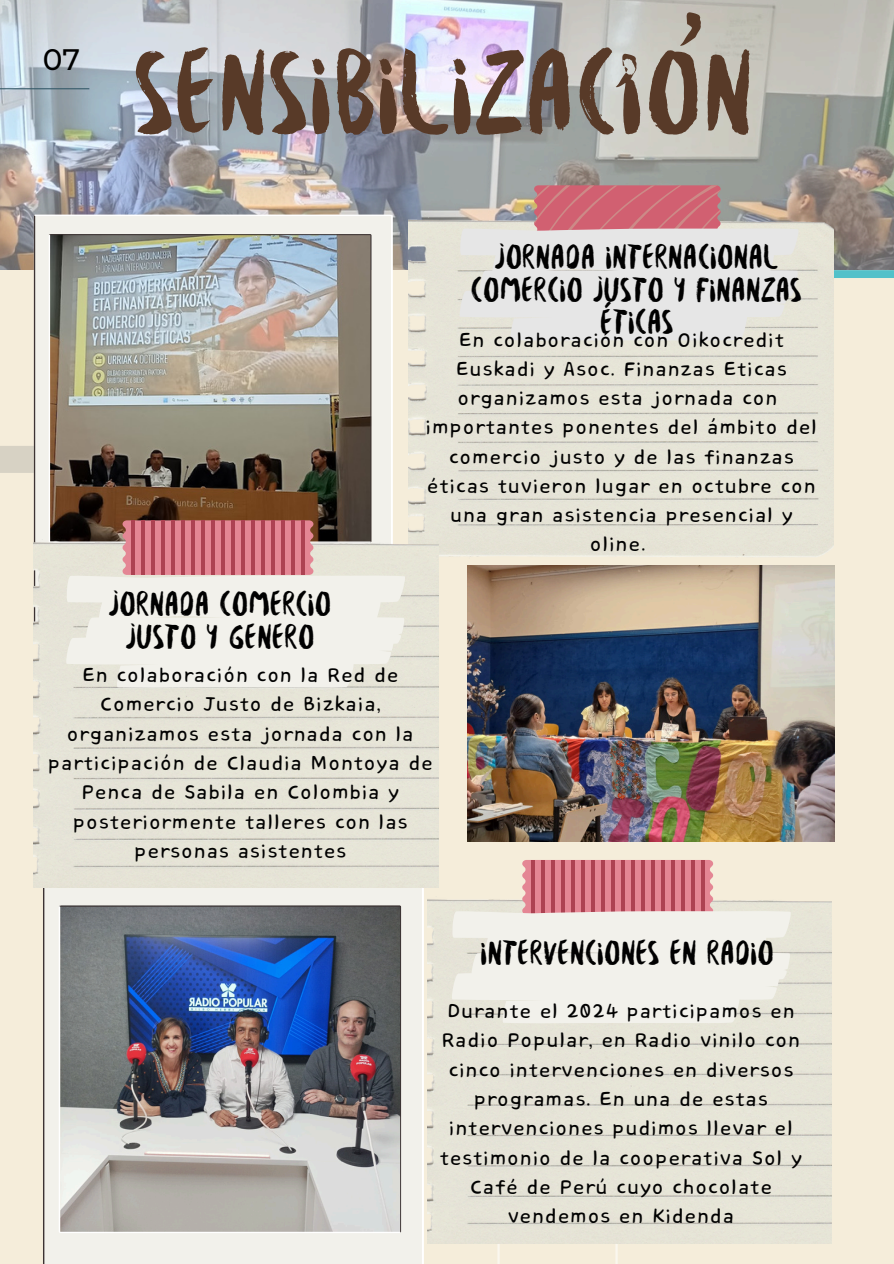
<style>
.page{position:relative;width:894px;height:1264px;background:#fff}
.page>*{position:absolute;margin:0;border:0;box-sizing:border-box;transform-origin:0 0}
.t1{font:127.5px "Besomextended";color:#583a28}
.t2{font:37.05px/32.7px "Besomextended";color:#010101;text-align:center}
.t3{font:500 29.55px "Montserrat";color:#000}
.t4{font:25.05px/29.2px "Core Bandi Face";color:#010101;text-align:center}
</style>
<div class="page">
<img style="left:0;top:0;width:893px;height:270px">
<div style="left:0;top:270px;width:893px;height:993px;background:#f5edda"></div>
<div style="left:0;top:446px;width:122px;height:27px;background:#d7d2c4"></div>
<hr style="left:0;top:88px;width:89px;height:1px;background:#365a69">
<div style="left:438px;top:270px;width:455px;height:8px;background:#52c1c9"></div>
<svg style="left:497px;top:1243px;width:120px;height:20px"></svg>
<img style="left:408px;top:217px;width:425px;height:344px">
<div style="left:427px;top:899px;width:404px;height:344px;background:#e6e4d7"></div>
<img style="left:43px;top:887px;width:381px;height:376px">
<svg style="left:458px;top:185px;width:341px;height:156px"></svg>
<svg style="left:450px;top:860px;width:341px;height:163px"></svg>
<img style="left:34px;top:215px;width:359px;height:325px">
<div style="left:34px;top:540px;width:404px;height:347px;background:#e6e4d7"></div>
<svg style="left:65px;top:520px;width:341px;height:168px"></svg>
<img style="left:467px;top:566px;width:366px;height:275px">
<p class="t3" style="left:43px;top:41px;width:39px">07</p>
<p class="t1" style="left:134px;top:39px;width:621px">SENSIBILIZACÍÓN</p>
<p class="t2" style="left:470px;top:243px;width:333px">JORNADA INTERNACIONAL<br>COMERCIO JUSTO Y FINANZAS<br>ÉTICAS</p>
<h1 class="t4" style="left:456px;top:326px;width:333px;text-align:justify">En colaboración con Oikocredit Euskadi y Asoc. Finanzas Eticas organizamos esta jornada con</h1>
<p class="t4" style="left:425px;top:414px;width:394px">importantes ponentes del ámbito del comercio justo y de las finanzas éticas tuvieron lugar en octubre con una gran asistencia presencial y oline.</p>
<p class="t2" style="left:108px;top:591px;width:224px">JORNADA COMERCIO<br>JUSTO Y GENERO</p>
<p class="t4" style="left:48px;top:661px;width:387px">En colaboración con la Red de<br>Comercio Justo de Bizkaia, organizamos esta jornada con la participación de Claudia Montoya de<br>Penca de Sabila en Colombia y posteriormente talleres con las personas asistentes</p>
<p class="t2" style="left:480px;top:939px;width:295px">INTERVENCIONES EN RADIO</p>
<h2 class="t4" style="left:439px;top:997px;width:364px">Durante el 2024 participamos en<br>Radio Popular, en Radio vinilo con cinco intervenciones en diversos programas. En una de estas intervenciones pudimos llevar el testimonio de la cooperativa Sol y<br>Café de Perú cuyo chocolate vendemos en Kidenda</h2>
</div>
